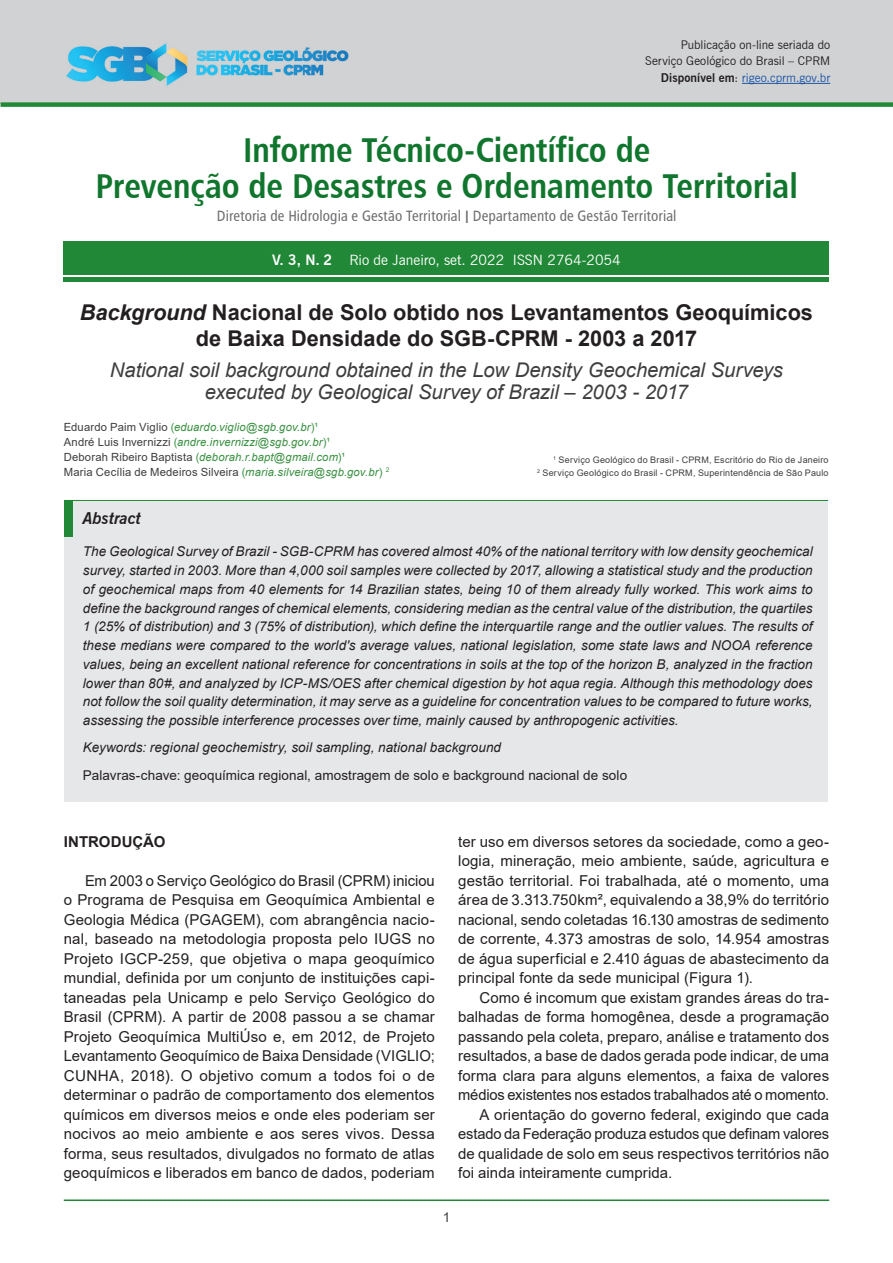
<style>
.page{position:relative;width:893px;height:1263px;background:#fff}
.page>*{position:absolute;margin:0;border:0;box-sizing:border-box;transform-origin:0 0}
.t1{font:34.5px/36px "Humanist 777 BT Bold Condensed B";letter-spacing:-.005em;color:#11762d;text-align:center}
.t2{font:700 21.75px/25.5px "Arial";color:#231f20;text-align:center}
.t3{font:italic 20.25px/22.5px "Arial";letter-spacing:-.005em;color:#3e3e3f;text-align:center}
.t4{font:italic 700 16.5px "News Gothic BT";color:#231f20}
.t5{font:15px/19.5px "Arial";color:#231f20;text-align:justify}
.t6{font:15px "Humanist 777 BT Roman Condensed B";letter-spacing:.005em;color:#6c6d70}
.t7{font:700 15px "Arial";color:#231f20}
.t8{font:14.25px "News Gothic BT";color:#fff}
.t9{font:italic 13.5px/18.8px "Arial";letter-spacing:.005em;color:#231f20;text-align:justify}
.t10{font:13.5px "Arial";letter-spacing:.005em;color:#231f20}
.t11{font:13.5px "Arial";color:#3e3e3f}
.t12{font:12px/15.8px "News Gothic BT";color:#231f20;text-align:right}
.t13{font:12px "News Gothic BT";color:#1e56a6}
.t14{font:italic 11.25px/15px "Arial";letter-spacing:.015em;color:#3a9142}
.t15{font:9px/12.8px "Arial";letter-spacing:.02em;color:#3e3e3f;text-align:right}
.s1{font-weight:700;color:#231f20}
.s2{color:#231f20}
.s3{font-size:18px}
.s4{font-weight:700}
.s5{font-style:italic}
.s6{font-style:normal;color:#3e3e3f}
.s7{font-style:normal}
</style>
<div class="page">
<div style="left:1px;top:0;width:892px;height:104px;background:#d1d2d4"></div>
<hr style="left:742px;top:83px;width:88px;height:1px;background:#1e56a6">
<hr style="left:64px;top:1199px;width:765px;height:2px;background:#208836">
<div style="left:1px;top:102px;width:892px;height:5px;background:#208836"></div>
<div style="left:64px;top:242px;width:765px;height:40px;background:#208836"></div>
<hr style="left:62px;top:275px;width:769px;height:1px;background:#fff">
<img style="left:66px;top:43px;width:283px;height:43px">
<div style="left:65px;top:500px;width:763px;height:301px;background:#e6e7e9"></div>
<div style="left:65px;top:500px;width:8px;height:36px;background:#208836"></div>
<hr style="left:65px;top:500px;width:763px;height:1px;background:#208836">
<p class="t12" style="left:645px;top:37px;width:187px">Publicação on-line seriada do<br>Serviço Geológico do Brasil – CPRM</p>
<p class="t13" style="left:661px;top:71px;width:171px"><span class="s1">Disponível em</span><span class="s2">:</span> rigeo.cprm.gov.br</p>
<h1 class="t1" style="left:96px;top:131px;width:704px">Informe Técnico-Científico de<br>Prevenção de Desastres e Ordenamento Territorial</h1>
<p class="t6" style="left:217px;top:207px;width:461px">Diretoria de Hidrologia e Gestão Territorial <span class="s3">I</span> Departamento de Gestão Territorial</p>
<p class="t8" style="left:272px;top:251px;width:350px"><span class="s4">V. 3, N. 2</span> Rio de Janeiro, set. 2022 ISSN 2764-2054</p>
<h2 class="t2" style="left:80px;top:300px;width:735px"><span class="s5">Background</span> Nacional de Solo obtido nos Levantamentos Geoquímicos de Baixa Densidade do SGB-CPRM - 2003 a 2017</h2>
<h3 class="t3" style="left:110px;top:359px;width:674px">National soil background obtained in the Low Density Geochemical Surveys executed by Geological Survey of Brazil – 2003 - 2017</h3>
<p class="t14" style="left:64px;top:420px;width:327px"><span class="s6">Eduardo Paim Viglio</span> <span class="s7">(</span>eduardo.viglio@sgb.gov.br<span class="s7">)¹<br></span><span class="s6">André Luis Invernizzi</span> <span class="s7">(</span>andre.invernizzi@sgb.gov.br<span class="s7">)¹<br></span><span class="s6">Deborah Ribeiro Baptista</span> <span class="s7">(</span>deborah.r.bapt@gmail.com<span class="s7">)¹<br></span><span class="s6">Maria Cecília de Medeiros Silveira</span> <span class="s7">(</span>maria.silveira@sgb.gov.br<span class="s7">)</span> <sup>2</sup></p>
<p class="t4" style="left:83px;top:508px;width:60px">Abstract</p>
<p class="t15" style="left:537px;top:454px;width:293px"><sup>1</sup> Serviço Geológico do Brasil - CPRM, Escritório do Rio de Janeiro<br><sup>2</sup> Serviço Geológico do Brasil - CPRM, Superintendência de São Paulo</p>
<p class="t9" style="left:83px;top:542px;width:731px">The Geological Survey of Brazil - SGB-CPRM has covered almost 40% of the national territory with low density geochemical survey, started in 2003. More than 4,000 soil samples were collected by 2017, allowing a statistical study and the production of geochemical maps from 40 elements for 14 Brazilian states, being 10 of them already fully worked. This work aims to define the background ranges of chemical elements, considering median as the central value of the distribution, the quartiles 1 (25% of distribution) and 3 (75% of distribution), which define the interquartile range and the outlier values. The results of these medians were compared to the world's average values, national legislation, some state laws and NOOA reference values, being an excellent national reference for concentrations in soils at the top of the horizon B, analyzed in the fraction lower than 80#, and analyzed by ICP-MS/OES after chemical digestion by hot aqua regia. Although this methodology does not follow the soil quality determination, it may serve as a guideline for concentration values to be compared to future works, assessing the possible interference processes over time, mainly caused by anthropogenic activities.</p>
<p class="t9" style="left:83px;top:738px;width:420px">Keywords: regional geochemistry, soil sampling, national background</p>
<p class="t10" style="left:83px;top:765px;width:546px">Palavras-chave: geoquímica regional, amostragem de solo e background nacional de solo</p>
<p class="t7" style="left:64px;top:831px;width:103px">INTRODUÇÃO</p>
<p class="t5" style="left:64px;top:870px;width:373px;text-indent:21px">Em 2003 o Serviço Geológico do Brasil (CPRM) iniciou o Programa de Pesquisa em Geoquímica Ambiental e Geologia Médica (PGAGEM), com abrangência nacio&shy;nal, baseado na metodologia proposta pelo IUGS no Projeto IGCP-259, que objetiva o mapa geoquímico mundial, definida por um conjunto de instituições capi&shy;taneadas pela Unicamp e pelo Serviço Geológico do Brasil (CPRM). A partir de 2008 passou a se chamar Projeto Geoquímica MultiÚso e, em 2012, de Projeto Levantamento Geoquímico de Baixa Densidade (VIGLIO; CUNHA, 2018). O objetivo comum a todos foi o de determinar o padrão de comportamento dos elementos químicos em diversos meios e onde eles poderiam ser nocivos ao meio ambiente e aos seres vivos. Dessa forma, seus resultados, divulgados no formato de atlas geoquímicos e liberados em banco de dados, poderiam</p>
<p class="t5" style="left:458px;top:831px;width:373px">ter uso em diversos setores da sociedade, como a geo&shy;logia, mineração, meio ambiente, saúde, agricultura e gestão territorial. Foi trabalhada, até o momento, uma área de 3.313.750km², equivalendo a 38,9% do território nacional, sendo coletadas 16.130 amostras de sedimento de corrente, 4.373 amostras de solo, 14.954 amostras de água superficial e 2.410 águas de abastecimento da principal fonte da sede municipal (Figura 1).</p>
<p class="t5" style="left:479px;top:987px;width:351px">Como é incomum que existam grandes áreas do tra-</p>
<p class="t5" style="left:458px;top:1007px;width:372px">balhadas de forma homogênea, desde a programação</p>
<p class="t5" style="left:458px;top:1026px;width:372px">passando pela coleta, preparo, análise e tratamento dos</p>
<p class="t5" style="left:458px;top:1046px;width:372px">resultados, a base de dados gerada pode indicar, de uma</p>
<p class="t5" style="left:458px;top:1065px;width:373px">forma clara para alguns elementos, a faixa de valores</p>
<p class="t5" style="left:458px;top:1085px;width:373px">médios existentes nos estados trabalhados até o momento.</p>
<p class="t5" style="left:479px;top:1104px;width:351px">A orientação do governo federal, exigindo que cada</p>
<p class="t5" style="left:458px;top:1124px;width:373px">estado da Federação produza estudos que definam valores</p>
<p class="t5" style="left:458px;top:1143px;width:372px">de qualidade de solo em seus respectivos territórios não</p>
<p class="t5" style="left:458px;top:1163px;width:216px">foi ainda inteiramente cumprida.</p>
<p class="t11" style="left:443px;top:1208px;width:9px">1</p>
</div>
